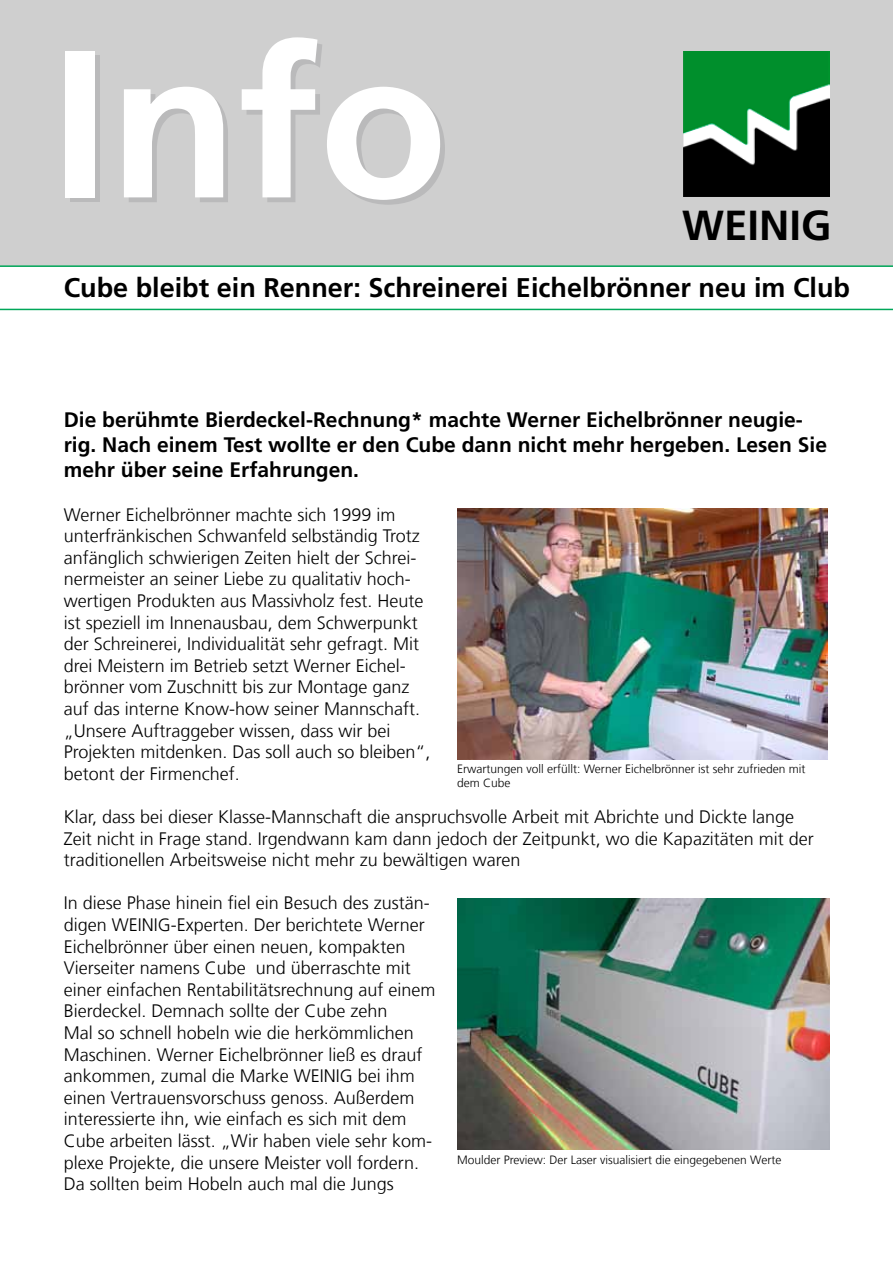
<style>
.page{position:relative;width:893px;height:1263px;background:#fff}
.page>*{position:absolute;margin:0;border:0;box-sizing:border-box;transform-origin:0 0}
.t1{font:700 210px "Frutiger LT Com";color:#fff}
.t2{font:700 42px "Frutiger LT Com";color:#000}
.t3{font:700 27px "Frutiger LT Com";color:#000}
.t4{font:700 21px/25.2px "Frutiger LT Com";color:#000}
.t5{font:300 18px/21.6px "Frutiger LT Com";color:#000}
.t6{font:300 12px/14.4px "Frutiger LT Com";color:#000}
</style>
<div class="page">
<div style="left:0;top:0;width:893px;height:266px;background:#cfcfcf"></div>
<hr style="left:0;top:265px;width:893px;height:2px;background:#00a759">
<hr style="left:0;top:309px;width:893px;height:1px;background:#00a759">
<img style="left:683px;top:51px;width:146px;height:146px">
<img style="left:457px;top:508px;width:371px;height:251px">
<img style="left:457px;top:899px;width:372px;height:251px">
<h1 class="t1" style="left:51px;top:1px;width:398px">Info</h1>
<h2 class="t2" style="left:682px;top:201px;width:151px">WEINIG</h2>
<h3 class="t3" style="left:64px;top:271px;width:788px">Cube bleibt ein Renner: Schreinerei Eichelbrönner neu im Club</h3>
<p class="t4" style="left:64px;top:407px;width:765px">Die berühmte Bierdeckel-Rechnung* machte Werner Eichelbrönner neugie&shy;rig. Nach einem Test wollte er den Cube dann nicht mehr hergeben. Lesen Sie mehr über seine Erfahrungen.</p>
<p class="t5" style="left:64px;top:504px;width:368px">Werner Eichelbrönner machte sich 1999 im unterfränkischen Schwanfeld selbständig Trotz anfänglich schwierigen Zeiten hielt der Schrei&shy;nermeister an seiner Liebe zu qualitativ hoch&shy;wertigen Produkten aus Massivholz fest. Heute ist speziell im Innenausbau, dem Schwerpunkt der Schreinerei, Individualität sehr gefragt. Mit drei Meistern im Betrieb setzt Werner Eichel&shy;brönner vom Zuschnitt bis zur Montage ganz auf das interne Know-how seiner Mannschaft. „Unsere Auftraggeber wissen, dass wir bei Projekten mitdenken. Das soll auch so bleiben“, betont der Firmenchef.</p>
<p class="t5" style="left:64px;top:806px;width:752px">Klar, dass bei dieser Klasse-Mannschaft die anspruchsvolle Arbeit mit Abrichte und Dickte lange<br>Zeit nicht in Frage stand. Irgendwann kam dann jedoch der Zeitpunkt, wo die Kapazitäten mit der traditionellen Arbeitsweise nicht mehr zu bewältigen waren</p>
<p class="t5" style="left:64px;top:892px;width:373px">In diese Phase hinein fiel ein Besuch des zustän&shy;digen WEINIG-Experten. Der berichtete Werner Eichelbrönner über einen neuen, kompakten Vierseiter namens Cube und überraschte mit einer einfachen Rentabilitätsrechnung auf einem Bierdeckel. Demnach sollte der Cube zehn<br>Mal so schnell hobeln wie die herkömmlichen Maschinen. Werner Eichelbrönner ließ es drauf ankommen, zumal die Marke WEINIG bei ihm einen Vertrauensvorschuss genoss. Außerdem interessierte ihn, wie einfach es sich mit dem Cube arbeiten lässt. „Wir haben viele sehr kom&shy;plexe Projekte, die unsere Meister voll fordern.<br>Da sollten beim Hobeln auch mal die Jungs</p>
<p class="t6" style="left:457px;top:761px;width:350px">Erwartungen voll erfüllt: Werner Eichelbrönner ist sehr zufrieden mit dem Cube</p>
<p class="t6" style="left:457px;top:1153px;width:326px">Moulder Preview: Der Laser visualisiert die eingegebenen Werte</p>
</div>
